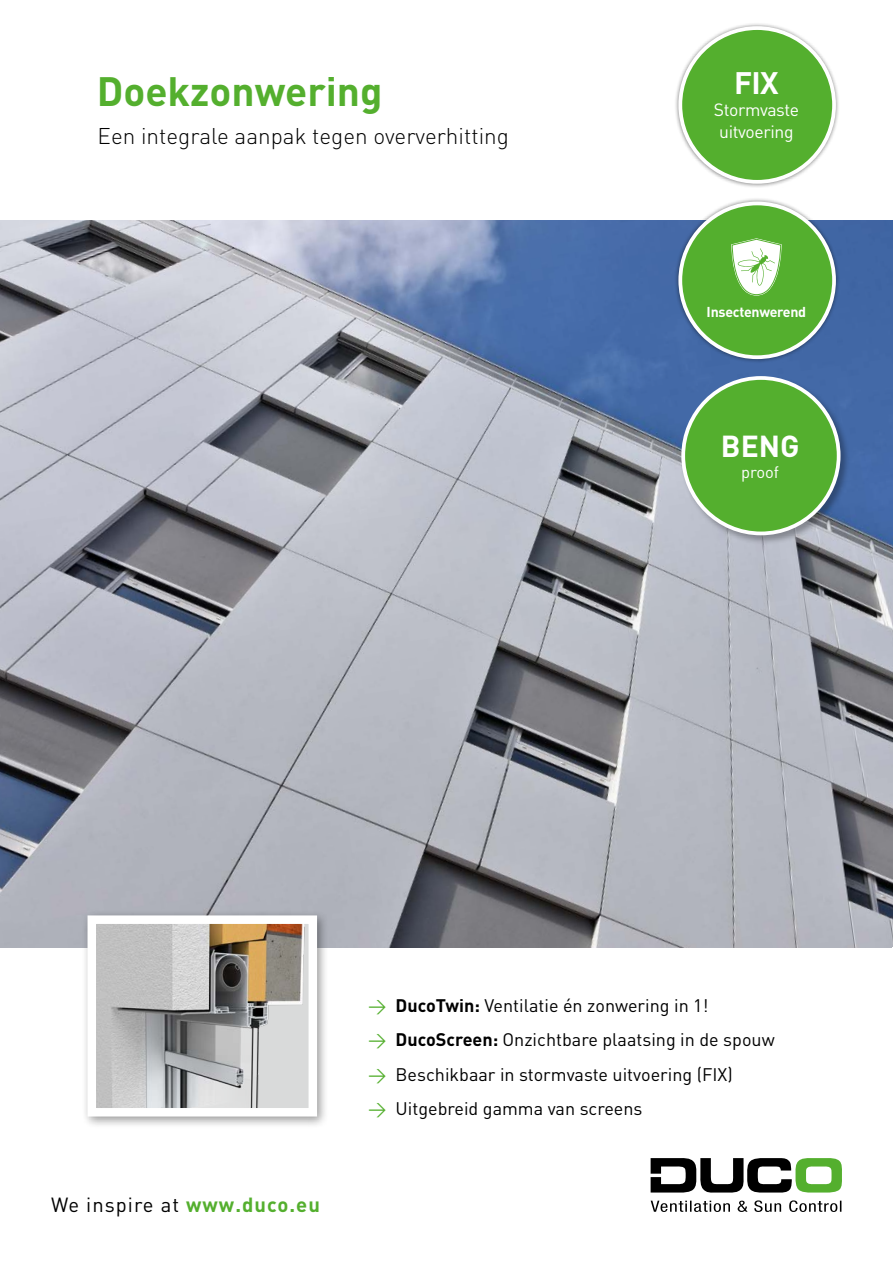
<style>
.page{position:relative;width:893px;height:1263px;background:#fff}
.page>*{position:absolute;margin:0;border:0;box-sizing:border-box;transform-origin:0 0}
.t1{font:700 40.5px "DINOT";color:#54af2e}
.t2{font:700 30.75px "DINOT";color:#fff}
.t3{font:700 30px "DINOT";color:#fff}
.t4{font:300 22.5px "DINOT";color:#000}
.t5{font:20.25px "DINOT";letter-spacing:.05em;color:#000}
.t6{font:18px "DINOT";color:#000}
.t7{font:17.55px/21.9px "DINOT";letter-spacing:-.02em;color:#fff;text-align:center}
.t8{font:16.5px "DINOT";color:#fff}
.t9{font:700 14.25px "DINOT";letter-spacing:-.02em;color:#fff}
.s1{font-weight:700;color:#54af2e}
.s2{color:#54af2e}
.s3{font-weight:700}
</style>
<div class="page">
<svg style="left:651px;top:1158px;width:191px;height:35px"></svg>
<svg style="left:651px;top:1200px;width:190px;height:12px"></svg>
<img style="left:0;top:220px;width:893px;height:727px">
<div style="left:674px;top:21px;width:166px;height:167px;background:#000;opacity:.5"></div>
<div style="left:680px;top:28px;width:154px;height:154px;background:#54af2e;border-radius:50%"></div>
<div style="left:678px;top:26px;width:158px;height:158px;border:4px solid #fff;border-radius:50%"></div>
<div style="left:674px;top:197px;width:166px;height:167px;background:#000;opacity:.5"></div>
<div style="left:680px;top:203px;width:154px;height:154px;background:#54af2e;border-radius:50%"></div>
<svg style="left:731px;top:238px;width:51px;height:58px"></svg>
<div style="left:678px;top:202px;width:158px;height:157px;border:4px solid #fff;border-radius:50%"></div>
<div style="left:81px;top:909px;width:248px;height:220px;background:#000;opacity:.4"></div>
<svg style="left:83px;top:911px;width:238px;height:210px"></svg>
<div style="left:680px;top:375px;width:170px;height:170px;background:#000;opacity:.3"></div>
<div style="left:683px;top:378px;width:156px;height:155px;background:#54af2e;border-radius:50%"></div>
<div style="left:681px;top:376px;width:159px;height:159px;border:4px solid #fff;border-radius:50%"></div>
<h1 class="t1" style="left:97px;top:64px;width:287px">Doekzonwering</h1>
<p class="t4" style="left:98px;top:120px;width:413px">Een integrale aanpak tegen oververhitting</p>
<h2 class="t2" style="left:734px;top:62px;width:46px">FIX</h2>
<p class="t7" style="left:714px;top:98px;width:87px">Stormvaste uitvoering</p>
<p class="t9" style="left:707px;top:302px;width:101px">Insectenwerend</p>
<h3 class="t3" style="left:721px;top:425px;width:80px">BENG</h3>
<p class="t8" style="left:741px;top:460px;width:40px">proof</p>
<p class="t5" style="left:51px;top:1191px;width:270px">We inspire at <span class="s1">www.duco.eu</span></p>
<p class="t6" style="left:368px;top:993px;width:342px"><span class="s2">→</span> <span class="s3">DucoTwin:</span> Ventilatie én zonwering in 1!</p>
<p class="t6" style="left:368px;top:1028px;width:408px"><span class="s2">→</span> <span class="s3">DucoScreen:</span> Onzichtbare plaatsing in de spouw</p>
<p class="t6" style="left:368px;top:1062px;width:366px"><span class="s2">→</span> Beschikbaar in stormvaste uitvoering (FIX)</p>
<p class="t6" style="left:368px;top:1096px;width:276px"><span class="s2">→</span> Uitgebreid gamma van screens</p>
</div>
